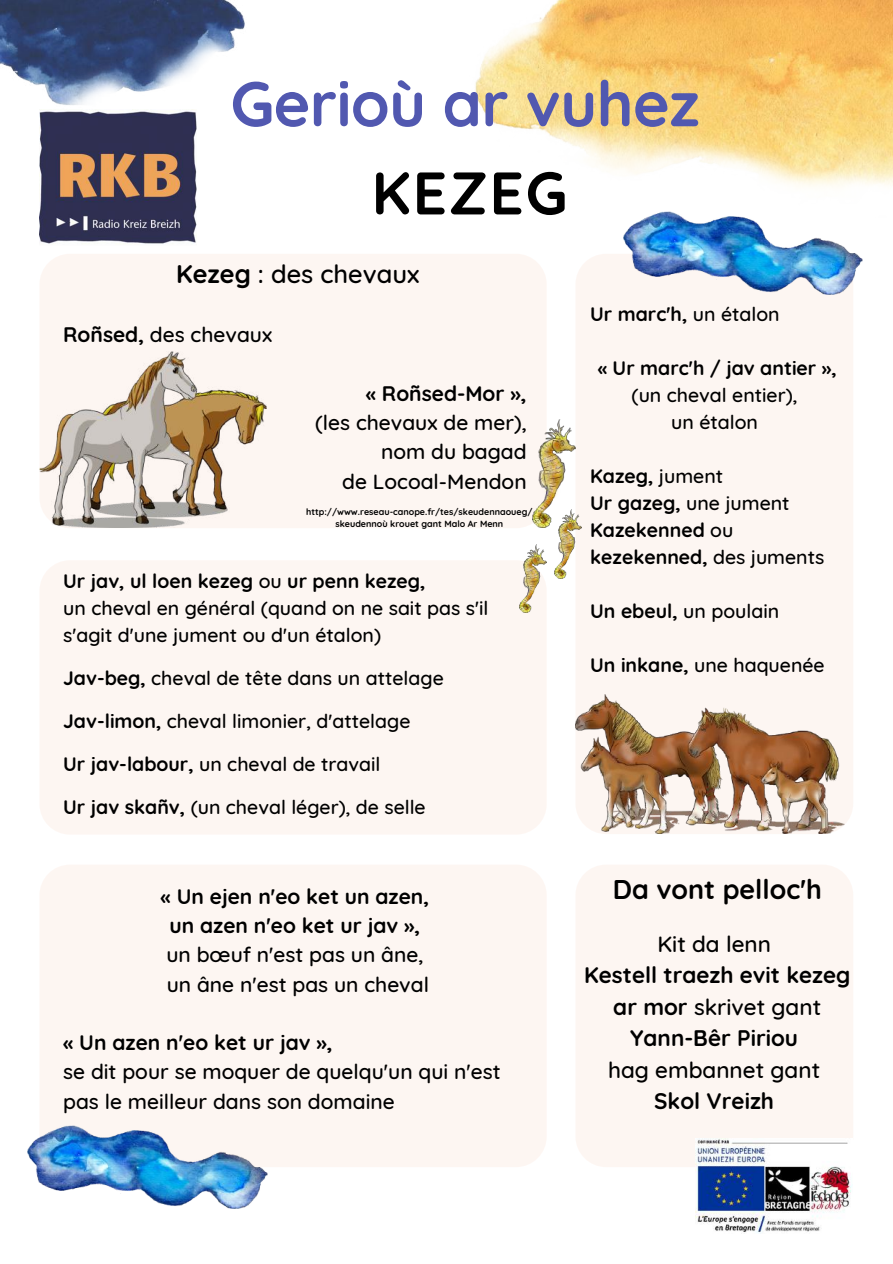
<style>
.page{position:relative;width:893px;height:1264px;background:#fff}
.page>*{position:absolute;margin:0;border:0;box-sizing:border-box;transform-origin:0 0}
.t1{font:700 63px "Quicksand";letter-spacing:-.01em;color:#5158b0}
.t2{font:700 60px "Quicksand";letter-spacing:.03em;color:#000}
.t3{font:700 27px "Quicksand";color:#000}
.t4{font:500 25.5px "Quicksand";color:#000}
.t5{font:700 22.5px/31.5px "Quicksand";color:#000;text-align:center}
.t6{font:500 22.5px "Quicksand";color:#000}
.t7{font:500 21px/29.2px "Quicksand";color:#000}
.t8{font:700 21px/29.2px "Quicksand";color:#000;text-align:center}
.t9{font:500 19.5px/27px "Quicksand";color:#000}
.t10{font:700 19.5px/27px "Quicksand";color:#000}
.t11{font:700 9px/12px "Quicksand";color:#000;text-align:center}
.s1{font-weight:700}
.s2{font-weight:500}
</style>
<div class="page">
<div style="left:575px;top:254px;width:278px;height:580px;background:#fdf6f2;border-radius:30px"></div>
<div style="left:39px;top:254px;width:507px;height:274px;background:#fdf6f2;border-radius:30px"></div>
<div style="left:39px;top:560px;width:507px;height:274px;background:#fdf6f2;border-radius:30px"></div>
<div style="left:39px;top:864px;width:507px;height:303px;background:#fdf6f2;border-radius:30px"></div>
<div style="left:575px;top:864px;width:278px;height:303px;background:#fdf6f2;border-radius:31px"></div>
<img style="left:0;top:0;width:245px;height:105px">
<img style="left:623px;top:217px;width:239px;height:77px">
<img style="left:27px;top:1125px;width:240px;height:83px">
<img style="left:475px;top:0;width:417px;height:217px">
<img style="left:39px;top:109px;width:158px;height:135px">
<img style="left:695px;top:1138px;width:157px;height:95px">
<img style="left:39px;top:352px;width:227px;height:175px">
<img style="left:532px;top:419px;width:43px;height:108px">
<img style="left:575px;top:694px;width:269px;height:140px">
<img style="left:554px;top:510px;width:27px;height:68px">
<img style="left:520px;top:544px;width:27px;height:68px">
<h1 class="t1" style="left:230px;top:63px;width:470px">Gerioù ar vuhez</h1>
<h2 class="t2" style="left:371px;top:154px;width:197px">KEZEG</h2>
<h3 class="t4" style="left:176px;top:257px;width:245px"><span class="s1">Kezeg</span> : des chevaux</h3>
<p class="t7" style="left:63px;top:320px;width:210px"><span class="s1">Roñsed,</span> des chevaux</p>
<p class="t8" style="left:366px;top:378px;width:162px">« Roñsed-Mor »,</p>
<p class="t7" style="left:315px;top:407px;width:213px;text-align:right">(les chevaux de mer), nom du bagad<br>de Locoal-Mendon</p>
<p class="t11" style="left:306px;top:505px;width:228px">http://www.reseau-canope.fr/tes/skeudennaoueg/ skeudennoù krouet gant Malo Ar Menn</p>
<p class="t9" style="left:63px;top:567px;width:426px"><span class="s1">Ur jav, ul loen kezeg</span> ou <span class="s1">ur penn kezeg,<br></span>un cheval en général (quand on ne sait pas s'il s'agit d'une jument ou d'un étalon)</p>
<p class="t9" style="left:63px;top:664px;width:382px"><span class="s1">Jav-beg,</span> cheval de tête dans un attelage</p>
<p class="t9" style="left:63px;top:707px;width:349px"><span class="s1">Jav-limon,</span> cheval limonier, d'attelage</p>
<p class="t9" style="left:63px;top:750px;width:319px"><span class="s1">Ur jav-labour,</span> un cheval de travail</p>
<p class="t9" style="left:63px;top:793px;width:364px"><span class="s1">Ur jav skañv,</span> (un cheval léger), de selle</p>
<p class="t10" style="left:590px;top:300px;width:191px">Ur marc'h, <span class="s2">un étalon</span></p>
<p class="t10" style="left:597px;top:354px;width:241px">« Ur marc'h / jav antier »,</p>
<p class="t9" style="left:631px;top:381px;width:167px;text-align:center">(un cheval entier), un étalon</p>
<p class="t10" style="left:590px;top:462px;width:236px">Kazeg, <span class="s2">jument<br></span>Ur gazeg, <span class="s2">une jument<br></span>Kazekenned <span class="s2">ou </span>kezekenned, <span class="s2">des juments</span></p>
<p class="t9" style="left:590px;top:597px;width:190px"><span class="s1">Un ebeul,</span> un poulain</p>
<p class="t9" style="left:590px;top:651px;width:236px"><span class="s1">Un inkane,</span> une haquenée</p>
<p class="t8" style="left:161px;top:881px;width:270px">« Un ejen n'eo ket un azen, un azen n'eo ket ur jav »,</p>
<p class="t7" style="left:166px;top:940px;width:264px">un bœuf n'est pas un âne, un âne n'est pas un cheval</p>
<p class="t8" style="left:63px;top:1027px;width:271px">« Un azen n'eo ket ur jav »,</p>
<p class="t7" style="left:63px;top:1056px;width:439px">se dit pour se moquer de quelqu'un qui n'est pas le meilleur dans son domaine</p>
<h3 class="t3" style="left:612px;top:872px;width:211px">Da vont pelloc'h</h3>
<p class="t6" style="left:657px;top:929px;width:115px">Kit da lenn</p>
<p class="t5" style="left:584px;top:959px;width:268px">Kestell traezh evit kezeg ar mor <span class="s2">skrivet gant<br></span>Yann-Bêr Piriou</p>
<p class="t6" style="left:608px;top:1055px;width:213px">hag embannet gant</p>
<p class="t5" style="left:654px;top:1085px;width:121px">Skol Vreizh</p>
</div>
